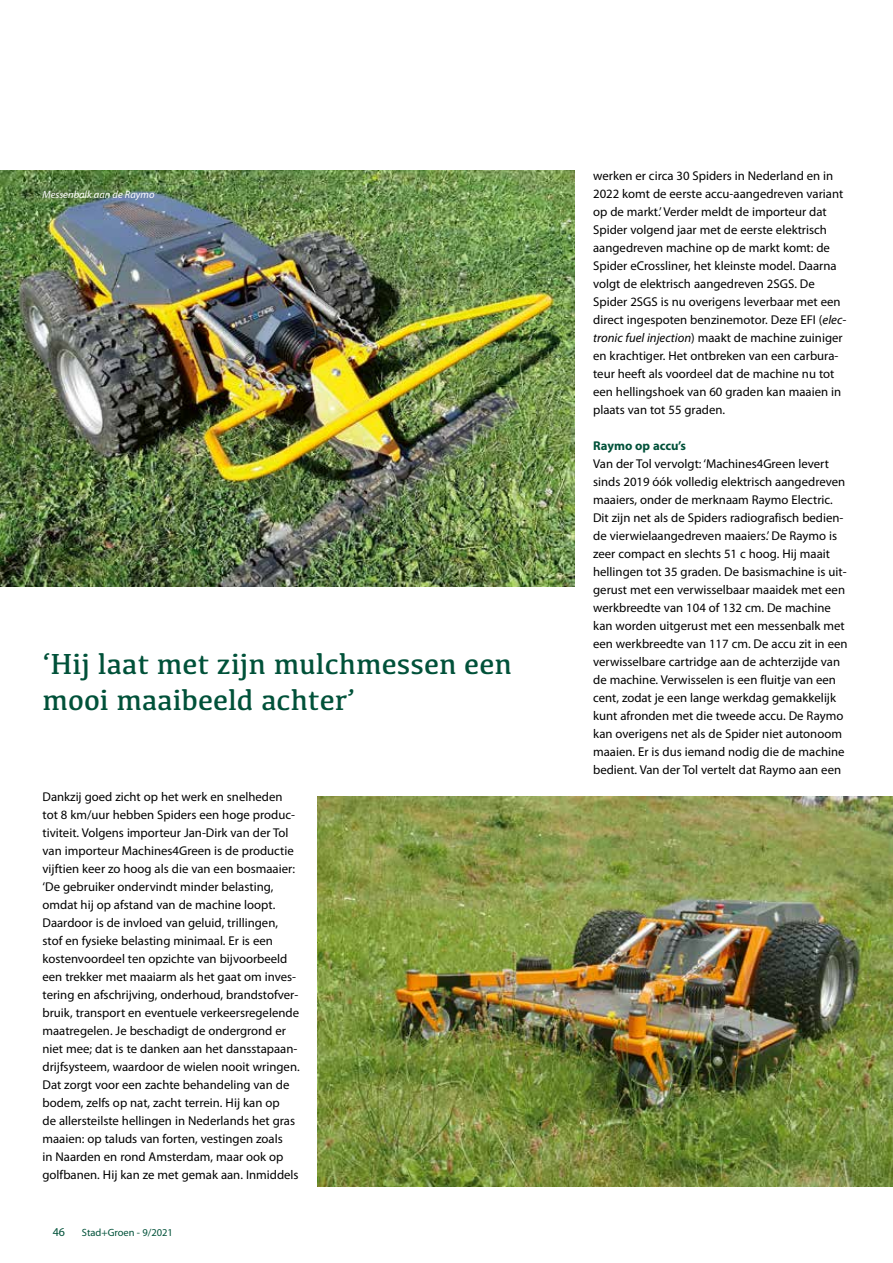
<style>
.page{position:relative;width:893px;height:1263px;background:#fff}
.page>*{position:absolute;margin:0;border:0;box-sizing:border-box;transform-origin:0 0}
.t1{font:30px/36px "Kefa";color:#005139}
.t2{font:12.75px/18px "Myriad Pro";color:#000}
.t3{font:700 12.75px "Myriad Pro";color:#005139}
.t4{font:12px "Myriad Pro";color:#005139}
.t5{font:italic 10.5px "Myriad Pro";color:#fff}
.t6{font:10.5px "Myriad Pro";color:#005139}
.s1{font-style:italic}
</style>
<div class="page">
<img style="left:318px;top:797px;width:575px;height:389px">
<img style="left:0;top:170px;width:574px;height:417px">
<p class="t5" style="left:43px;top:188px;width:113px">Messenbalk aan de Raymo</p>
<h1 class="t1" style="left:43px;top:645px;width:471px">‘Hij laat met zijn mulchmessen een mooi maaibeeld achter’</h1>
<p class="t2" style="left:43px;top:788px;width:259px">Dankzij goed zicht op het werk en snelheden tot 8 km/uur hebben Spiders een hoge produc&shy;tiviteit. Volgens importeur Jan-Dirk van der Tol van importeur Machines4Green is de productie vijftien keer zo hoog als die van een bosmaaier: ‘De gebruiker ondervindt minder belasting, omdat hij op afstand van de machine loopt.<br>Daardoor is de invloed van geluid, trillingen, stof en fysieke belasting minimaal. Er is een kostenvoordeel ten opzichte van bijvoorbeeld een trekker met maaiarm als het gaat om inves&shy;tering en afschrijving, onderhoud, brandstofver&shy;bruik, transport en eventuele verkeersregelende maatregelen. Je beschadigt de ondergrond er niet mee; dat is te danken aan het dansstapaan&shy;drijfsysteem, waardoor de wielen nooit wringen.<br>Dat zorgt voor een zachte behandeling van de bodem, zelfs op nat, zacht terrein. Hij kan op<br>de allersteilste hellingen in Nederlands het gras maaien: op taluds van forten, vestingen zoals<br>in Naarden en rond Amsterdam, maar ook op golfbanen. Hij kan ze met gemak aan. Inmiddels</p>
<p class="t4" style="left:53px;top:1224px;width:14px">46</p>
<p class="t6" style="left:82px;top:1226px;width:93px">Stad+Groen - 9/2021</p>
<p class="t2" style="left:593px;top:167px;width:255px">werken er circa 30 Spiders in Nederland en in 2022 komt de eerste accu-aangedreven variant op de markt.’ Verder meldt de importeur dat Spider volgend jaar met de eerste elektrisch aangedreven machine op de markt komt: de Spider eCrossliner, het kleinste model. Daarna volgt de elektrisch aangedreven 2SGS. De Spider 2SGS is nu overigens leverbaar met een direct ingespoten benzinemotor. Deze EFI (<span class="s1">elec&shy;tronic fuel injection</span>) maakt de machine zuiniger en krachtiger. Het ontbreken van een carbura&shy;teur heeft als voordeel dat de machine nu tot een hellingshoek van 60 graden kan maaien in plaats van tot 55 graden.</p>
<p class="t3" style="left:593px;top:437px;width:94px">Raymo op accu’s</p>
<p class="t2" style="left:593px;top:455px;width:256px">Van der Tol vervolgt: ‘Machines4Green levert sinds 2019 óók volledig elektrisch aangedreven maaiers, onder de merknaam Raymo Electric.<br>Dit zijn net als de Spiders radiografisch bedien&shy;de vierwielaangedreven maaiers.’ De Raymo is zeer compact en slechts 51 c hoog. Hij maait hellingen tot 35 graden. De basismachine is uit&shy;gerust met een verwisselbaar maaidek met een werkbreedte van 104 of 132 cm. De machine kan worden uitgerust met een messenbalk met een werkbreedte van 117 cm. De accu zit in een verwisselbare cartridge aan de achterzijde van de machine. Verwisselen is een fluitje van een cent, zodat je een lange werkdag gemakkelijk kunt afronden met die tweede accu. De Raymo kan overigens net als de Spider niet autonoom maaien. Er is dus iemand nodig die de machine bedient. Van der Tol vertelt dat Raymo aan een</p>
</div>
